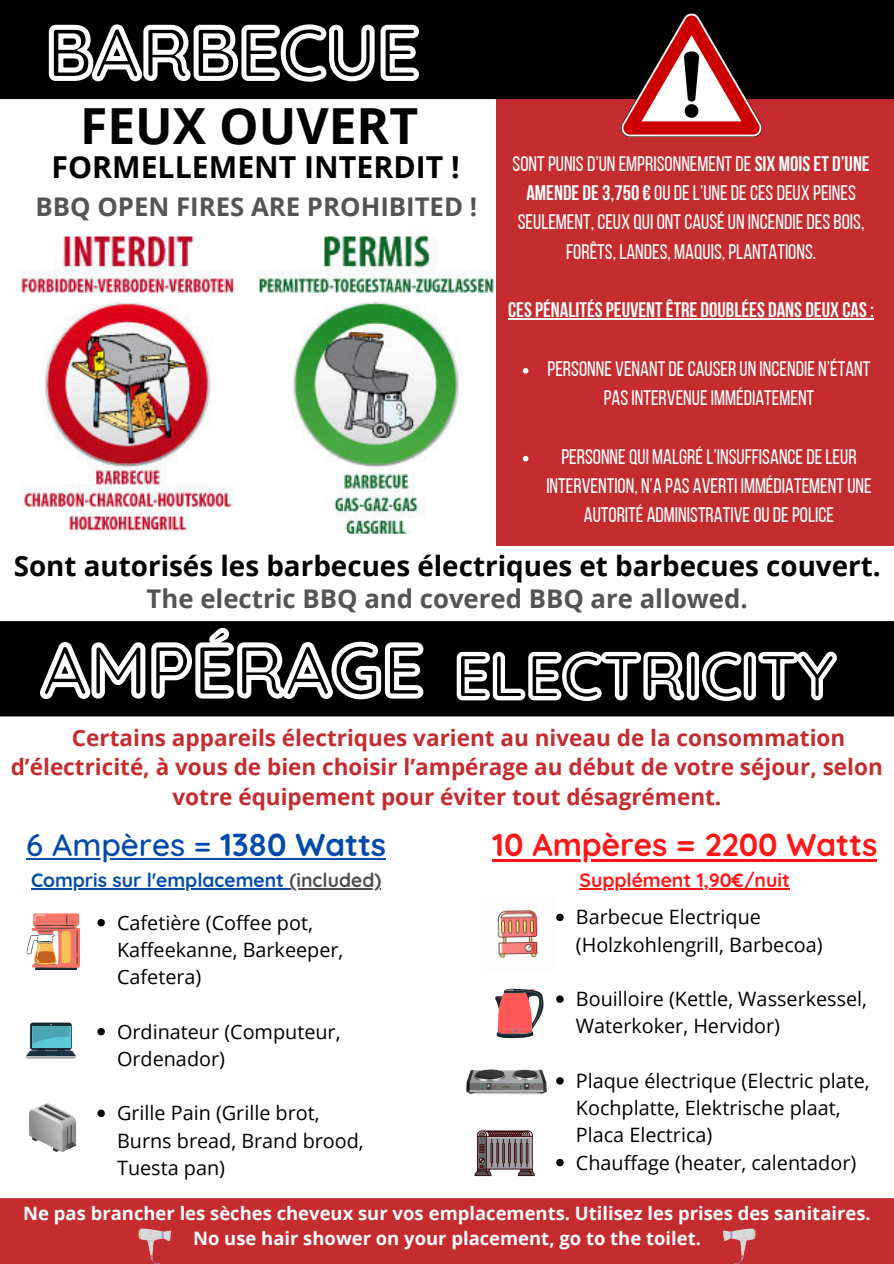
<style>
.page{position:relative;width:894px;height:1264px;background:#fff}
.page>*{position:absolute;margin:0;border:0;box-sizing:border-box;transform-origin:0 0}
.t1{font:700 49.8px "Open Sans";color:#000}
.t2{font:700 31.65px "Quicksand";color:#ff1616}
.t3{font:500 31.65px "Quicksand";color:#004aad}
.t4{font:700 30.3px "Open Sans";color:#000}
.t5{font:700 27.75px "Open Sans";color:#000}
.t6{font:700 25.8px "Open Sans";color:#545454}
.t7{font:700 22.5px "Open Sans";color:#c42c2f}
.t8{font:21px/29.2px "Bebas Neue";color:#fffefe;text-align:center}
.t9{font:700 21px "Bebas Neue";color:#fffefe}
.t10{font:19.8px/27.3px "Open Sans";color:#000}
.t11{font:700 19.35px "Quicksand";color:#004aad}
.t12{font:700 19.35px "Quicksand";color:#ff1616}
.t13{font:700 18.45px "Open Sans";color:#fff}
.s1{font-weight:700}
.s2{color:#4e4e50}
</style>
<div class="page">
<img style="left:20px;top:235px;width:474px;height:298px">
<div style="left:496px;top:0;width:397px;height:546px;background:#c42c2f"></div>
<div style="left:0;top:0;width:893px;height:99px;background:#000"></div>
<svg style="left:522px;top:368px;width:6px;height:5px"></svg>
<svg style="left:522px;top:456px;width:6px;height:5px"></svg>
<hr style="left:508px;top:318px;width:365px;height:1px;background:#fffefe">
<div style="left:0;top:1198px;width:893px;height:65px;background:#c42c2f"></div>
<svg style="left:136px;top:1227px;width:35px;height:36px"></svg>
<svg style="left:722px;top:1227px;width:35px;height:36px"></svg>
<div style="left:0;top:621px;width:893px;height:95px;background:#000"></div>
<svg style="left:556px;top:913px;width:7px;height:8px"></svg>
<svg style="left:556px;top:995px;width:7px;height:7px"></svg>
<svg style="left:556px;top:1077px;width:7px;height:7px"></svg>
<svg style="left:556px;top:1158px;width:7px;height:8px"></svg>
<svg style="left:26px;top:913px;width:54px;height:56px"></svg>
<svg style="left:26px;top:1022px;width:50px;height:36px;background:#6499a3"></svg>
<svg style="left:29px;top:1103px;width:47px;height:49px"></svg>
<svg style="left:495px;top:988px;width:48px;height:50px"></svg>
<img style="left:497px;top:910px;width:41px;height:48px">
<img style="left:466px;top:1038px;width:81px;height:57px">
<img style="left:474px;top:1130px;width:61px;height:47px">
<img style="left:621px;top:14px;width:140px;height:123px">
<svg style="left:36px;top:624px;width:391px;height:79px"></svg>
<svg style="left:97px;top:919px;width:8px;height:7px"></svg>
<svg style="left:97px;top:1027px;width:8px;height:8px"></svg>
<svg style="left:97px;top:1109px;width:8px;height:8px"></svg>
<hr style="left:26px;top:858px;width:194px;height:1px;background:#004aad">
<hr style="left:220px;top:858px;width:166px;height:1px;background:#004aad">
<hr style="left:492px;top:859px;width:385px;height:2px;background:#ff1616">
<hr style="left:31px;top:888px;width:116px;height:1px;background:#004aad">
<hr style="left:156px;top:888px;width:133px;height:1px;background:#004aad">
<hr style="left:289px;top:888px;width:92px;height:1px;background:#4e4e50">
<hr style="left:579px;top:888px;width:210px;height:1px;background:#ff1616">
<svg style="left:45px;top:20px;width:378px;height:66px"></svg>
<svg style="left:453px;top:648px;width:387px;height:56px"></svg>
<p class="t1" style="left:80px;top:91px;width:339px">FEUX OUVERT</p>
<p class="t4" style="left:51px;top:146px;width:410px">FORMELLEMENT INTERDIT !</p>
<p class="t6" style="left:36px;top:189px;width:443px">BBQ OPEN FIRES ARE PROHIBITED !</p>
<p class="t8" style="left:512px;top:151px;width:358px">SONTPUNISD’UN EMPRISONNEMENTDE<span class="s1">SIX MOISET D’UNE AMENDE DE3,750€</span>OUDEL’UNEDECESDEUX PEINES SEULEMENT, CEUX QUI ONTCAUSÉUN INCENDIEDESBOIS, FORÊTS, LANDES, MAQUIS, PLANTATIONS.</p>
<p class="t9" style="left:508px;top:301px;width:367px">CESPÉNALITÉSPEUVENTÊTRE DOUBLÉES DANS DEUX CAS:</p>
<p class="t8" style="left:547px;top:356px;width:324px">PERSONNE VENANTDECAUSERUN INCENDIE N’ÉTANT<br>PASINTERVENUEIMMÉDIATEMENT</p>
<p class="t8" style="left:546px;top:444px;width:327px">PERSONNE QUI MALGRÉL’INSUFFISANCEDELEUR<br>INTERVENTION, N’A PAS AVERTI IMMÉDIATEMENTUNE<br>AUTORITÉ ADMINISTRATIVEOUDEPOLICE</p>
<p class="t5" style="left:14px;top:547px;width:868px">Sont autorisés les barbecues électriques et barbecues couvert.</p>
<p class="t6" style="left:146px;top:580px;width:602px">The electric BBQ and covered BBQ are allowed.</p>
<p class="t7" style="left:72px;top:722px;width:774px">Certains appareils électriques varient au niveau de la consommation</p>
<p class="t7" style="left:11px;top:751px;width:873px">d’électricité, à vous de bien choisir l’ampérage au début de votre séjour, selon</p>
<p class="t7" style="left:172px;top:780px;width:550px">votre équipement pour éviter tout désagrément.</p>
<p class="t3" style="left:26px;top:824px;width:361px">6 Ampères = <span class="s1">1380 Watts</span></p>
<p class="t2" style="left:492px;top:824px;width:386px">10 Ampères = 2200 Watts</p>
<p class="t11" style="left:31px;top:867px;width:352px">Compris sur l'emplacement <span class="s2">(included)</span></p>
<p class="t12" style="left:579px;top:867px;width:212px">Supplément 1,90€/nuit</p>
<p class="t10" style="left:117px;top:908px;width:228px">Cafetière (Coffee pot,<br>Kaffeekanne, Barkeeper,<br>Cafetera)</p>
<p class="t10" style="left:117px;top:1017px;width:225px">Ordinateur (Computeur,<br>Ordenador)</p>
<p class="t10" style="left:117px;top:1098px;width:248px">Grille Pain (Grille brot,<br>Burns bread, Brand brood,<br>Tuesta pan)</p>
<p class="t10" style="left:575px;top:903px;width:248px">Barbecue Electrique (Holzkohlengrill, Barbecoa)</p>
<p class="t10" style="left:575px;top:984px;width:293px">Bouilloire (Kettle, Wasserkessel,<br>Waterkoker, Hervidor)</p>
<p class="t10" style="left:575px;top:1066px;width:295px">Plaque électrique (Electric plate,<br>Kochplatte, Elektrische plaat,<br>Placa Electrica)</p>
<p class="t10" style="left:575px;top:1148px;width:282px">Chauffage (heater, calentador)</p>
<p class="t13" style="left:23px;top:1200px;width:848px">Ne pas brancher les sèches cheveux sur vos emplacements. Utilisez les prises des sanitaires.</p>
<p class="t13" style="left:193px;top:1224px;width:509px">No use hair shower on your placement, go to the toilet.</p>
</div>
